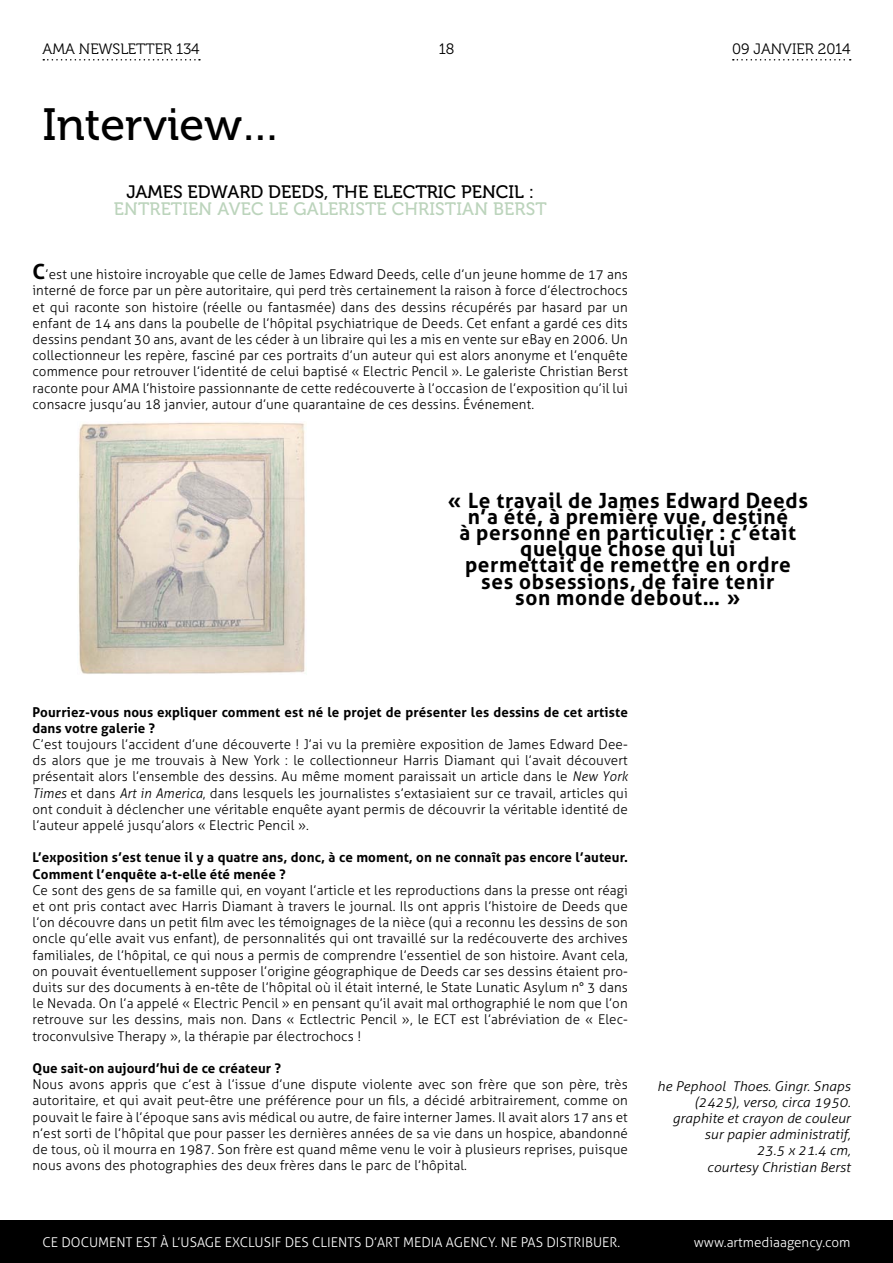
<style>
.page{position:relative;width:893px;height:1263px;background:#fff}
.page>*{position:absolute;margin:0;border:0;box-sizing:border-box;transform-origin:0 0}
.t1{font:45px "Museo 500";color:#000}
.t2{font:700 21px/16.2px "Aller";letter-spacing:.03em;color:#000;text-align:center}
.t3{font:18px "Museo 500";letter-spacing:.01em;color:#bcd4bc}
.t4{font:18px "Museo 500";color:#000}
.t5{font:15px "Museo 300";color:#000}
.t6{font:300 13.5px/16.2px "Aller";letter-spacing:.01em;color:#000;text-align:justify}
.t7{font:700 13.5px/16.2px "Aller";letter-spacing:.01em;color:#000}
.t8{font:italic 300 13.5px/16.2px "Aller";color:#000;text-align:right;scale:1.05 1}
.t9{font:300 13.5px "Aller";color:#fff}
.s1{font-weight:700;font-size:21px}
.s2{font-style:italic}
</style>
<div class="page">
<img style="left:78px;top:422px;width:227px;height:252px">
<div style="left:0;top:1220px;width:893px;height:43px;background:#000"></div>
<svg style="left:43px;top:59px;width:157px;height:2px"></svg>
<svg style="left:733px;top:59px;width:118px;height:2px"></svg>
<p class="t5" style="left:43px;top:41px;width:159px">AMA NEWSLETTER 134</p>
<p class="t5" style="left:439px;top:41px;width:17px">18</p>
<p class="t5" style="left:732px;top:41px;width:120px">09 JANVIER 2014</p>
<h1 class="t1" style="left:43px;top:100px;width:240px">INTERVIEW…</h1>
<h3 class="t4" style="left:126px;top:182px;width:13px">JAM</h3>
<h3 class="t4" style="left:163px;top:182px;width:372px">ES EDWA RD DEEDS, THE ELECTRIC PENCIL :</h3>
<h3 class="t3" style="left:114px;top:198px;width:434px">ENTRETIEN AVEC LE GALERISTE CHRISTIAN BERST</h3>
<p class="t6" style="left:33px;top:266px;width:597px"><span class="s1">C</span>’est une histoire incroyable que celle de James Edward Deeds, celle d’un jeune homme de 17 ans interné de force par un père autoritaire, qui perd très certainement la raison à force d’électrochocs et qui raconte son histoire (réelle ou fantasmée) dans des dessins récupérés par hasard par un enfant de 14 ans dans la poubelle de l’hôpital psychiatrique de Deeds. Cet enfant a gardé ces dits dessins pendant 30 ans, avant de les céder à un libraire qui les a mis en vente sur eBay en 2006. Un collectionneur les repère, fasciné par ces portraits d’un auteur qui est alors anonyme et l’enquête commence pour retrouver l’identité de celui baptisé « Electric Pencil ». Le galeriste Christian Berst raconte pour AMA l’histoire passionnante de cette redécouverte à l’occasion de l’exposition qu’il lui consacre jusqu’au 18 janvier, autour d’une quarantaine de ces dessins. Événement.</p>
<h2 class="t2" style="left:448px;top:492px;width:362px">« Le travail de James Edward Deeds n’a été, à première vue, destiné<br>à personne en particulier : c’était quelque chose qui lui<br>permettait de remettre en ordre ses obsessions, de faire tenir<br>son monde debout… »</h2>
<p class="t7" style="left:33px;top:704px;width:597px">Pourriez-vous nous expliquer comment est né le projet de présenter les dessins de cet artiste dans votre galerie ?</p>
<p class="t6" style="left:33px;top:736px;width:597px">C’est toujours l’accident d’une découverte ! J’ai vu la première exposition de James Edward Dee&shy;ds alors que je me trouvais à New York : le collectionneur Harris Diamant qui l’avait découvert présentait alors l’ensemble des dessins. Au même moment paraissait un article dans le <span class="s2">New York Times</span> et dans <span class="s2">Art in America</span>, dans lesquels les journalistes s’extasiaient sur ce travail, articles qui ont conduit à déclencher une véritable enquête ayant permis de découvrir la véritable identité de l’auteur appelé jusqu’alors « Electric Pencil ».</p>
<p class="t7" style="left:33px;top:849px;width:597px">L’exposition s’est tenue il y a quatre ans, donc, à ce moment, on ne connaît pas encore l’auteur.<br>Comment l’enquête a-t-elle été menée ?</p>
<p class="t6" style="left:33px;top:882px;width:597px">Ce sont des gens de sa famille qui, en voyant l’article et les reproductions dans la presse ont réagi et ont pris contact avec Harris Diamant à travers le journal. Ils ont appris l’histoire de Deeds que l’on découvre dans un petit film avec les témoignages de la nièce (qui a reconnu les dessins de son oncle qu’elle avait vus enfant), de personnalités qui ont travaillé sur la redécouverte des archives familiales, de l’hôpital, ce qui nous a permis de comprendre l’essentiel de son histoire. Avant cela, on pouvait éventuellement supposer l’origine géographique de Deeds car ses dessins étaient pro&shy;duits sur des documents à en-tête de l’hôpital où il était interné, le State Lunatic Asylum n° 3 dans le Nevada. On l’a appelé « Electric Pencil » en pensant qu’il avait mal orthographié le nom que l’on retrouve sur les dessins, mais non. Dans « Ectlectric Pencil », le ECT est l’abréviation de « Elec&shy;troconvulsive Therapy », la thérapie par électrochocs !</p>
<p class="t7" style="left:33px;top:1060px;width:250px">Que sait-on aujourd’hui de ce créateur ?</p>
<p class="t6" style="left:33px;top:1076px;width:597px">Nous avons appris que c’est à l’issue d’une dispute violente avec son frère que son père, très autoritaire, et qui avait peut-être une préférence pour un fils, a décidé arbitrairement, comme on pouvait le faire à l’époque sans avis médical ou autre, de faire interner James. Il avait alors 17 ans et n’est sorti de l’hôpital que pour passer les dernières années de sa vie dans un hospice, abandonné de tous, où il mourra en 1987. Son frère est quand même venu le voir à plusieurs reprises, puisque nous avons des photographies des deux frères dans le parc de l’hôpital.</p>
<p class="t8" style="left:657px;top:1078px;width:186px">he Pephool Thoes. Gingr. Snaps (2425), verso, circa 1950. graphite et crayon de couleur sur papier administratif,<br>23.5 x 21.4 cm,<br>courtesy Christian Berst</p>
<p class="t9" style="left:43px;top:1234px;width:579px">Ce document est à l’usage exclusif des clients d’Art M edia Agency. N e pas distribuer.</p>
<p class="t9" style="left:694px;top:1234px;width:158px">www.artmediaagency.com</p>
</div>
